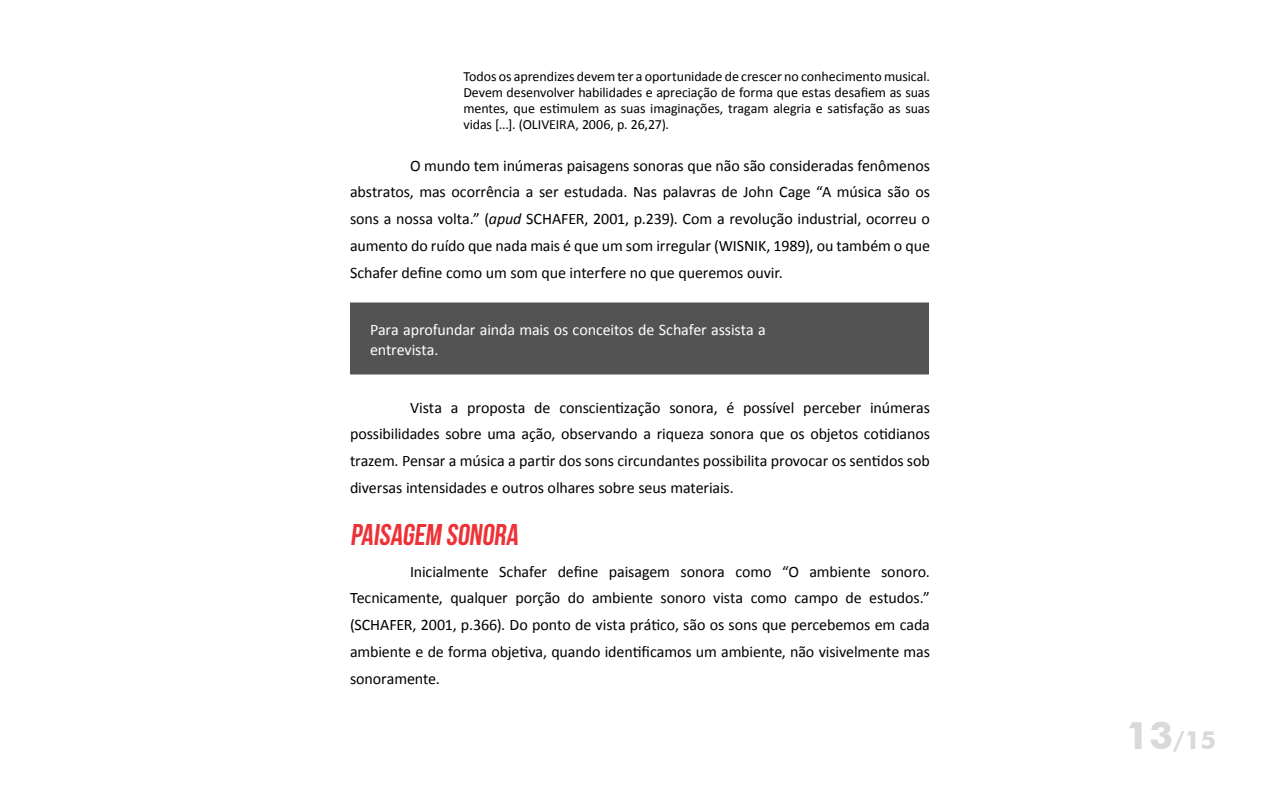
<style>
.page{position:relative;width:1280px;height:800px;background:#fff}
.page>*{position:absolute;margin:0;border:0;box-sizing:border-box;transform-origin:0 0}
.t1{font:30px "Bebas Neue";color:#ed3237}
.t2{font:700 25px "Futura BT";color:#d9dad8}
.t3{font:16px/27px "Calibri";letter-spacing:-.01em;color:#000;text-align:justify}
.t4{font:16px/20px "Calibri";letter-spacing:-.01em;color:#fff}
.t5{font:14px/16px "Calibri";letter-spacing:-.005em;color:#000;text-align:justify}
.s1{font-style:italic}
.s2{font-size:38px}
</style>
<div class="page">
<div style="left:350px;top:302px;width:579px;height:72px;background:#535353"></div>
<p class="t5" style="left:463px;top:68px;width:468px">Todos os aprendizes devem ter a oportunidade de crescer no conhecimento musical.<br>Devem desenvolver habilidades e apreciação de forma que estas desafiem as suas mentes, que estimulem as suas imaginações, tragam alegria e satisfação as suas vidas [...]. (OLIVEIRA, 2006, p. 26,27).</p>
<p class="t3" style="left:350px;top:152px;width:582px;text-indent:60px">O mundo tem inúmeras paisagens sonoras que não são consideradas fenômenos abstratos, mas ocorrência a ser estudada. Nas palavras de John Cage “A música são os sons a nossa volta.” (<span class="s1">apud</span> SCHAFER, 2001, p.239). Com a revolução industrial, ocorreu o aumento do ruído que nada mais é que um som irregular (WISNIK, 1989), ou também o que Schafer define como um som que interfere no que queremos ouvir.</p>
<p class="t4" style="left:370px;top:319px;width:397px">Para aprofundar ainda mais os conceitos de Schafer assista a entrevista.</p>
<p class="t3" style="left:350px;top:394px;width:581px;text-indent:60px">Vista a proposta de conscientização sonora, é possível perceber inúmeras possibilidades sobre uma ação, observando a riqueza sonora que os objetos cotidianos trazem. Pensar a música a partir dos sons circundantes possibilita provocar os sentidos sob diversas intensidades e outros olhares sobre seus materiais.</p>
<h1 class="t1" style="left:350px;top:518px;width:173px">PAISAGEM SONORA</h1>
<p class="t3" style="left:350px;top:558px;width:582px;text-indent:60px">Inicialmente Schafer define paisagem sonora como “O ambiente sonoro.<br>Tecnicamente, qualquer porção do ambiente sonoro vista como campo de estudos.” (SCHAFER, 2001, p.366). Do ponto de vista prático, são os sons que percebemos em cada ambiente e de forma objetiva, quando identificamos um ambiente, não visivelmente mas sonoramente.</p>
<h2 class="t2" style="left:1126px;top:725px;width:92px"><span class="s2">13</span>/15</h2>
</div>
